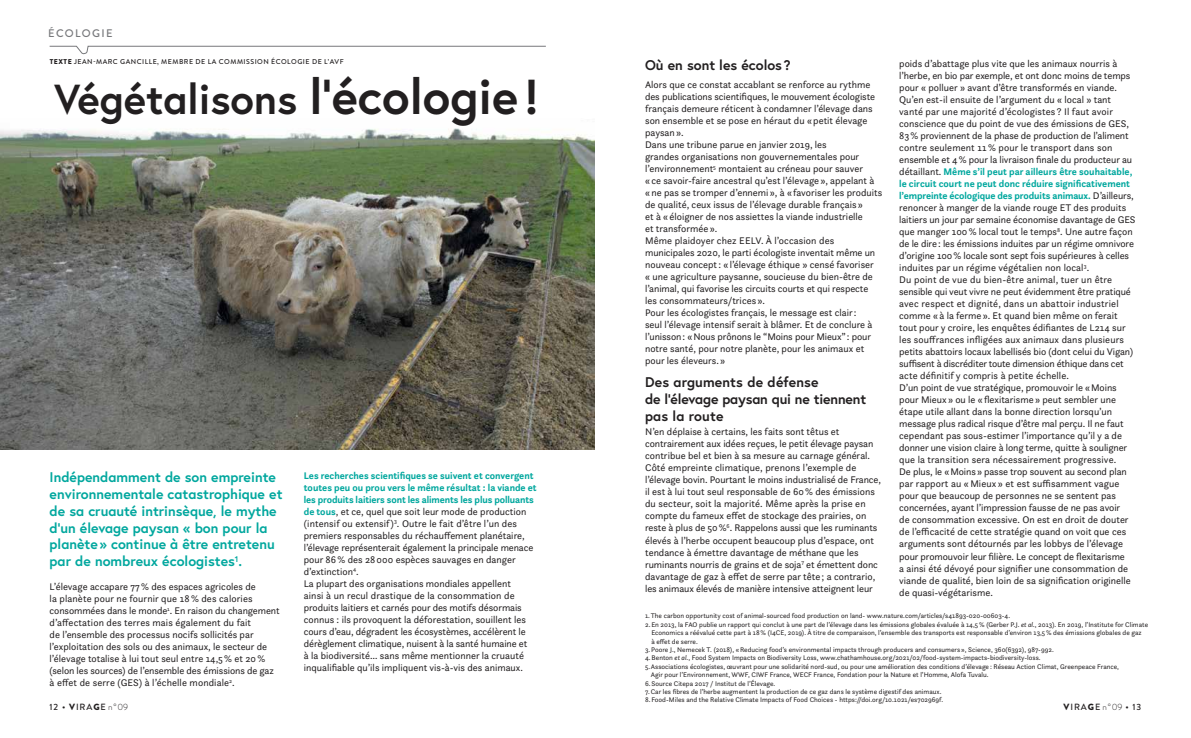
<style>
.page{position:relative;width:1191px;height:738px;background:#fff}
.page>*{position:absolute;margin:0;border:0;box-sizing:border-box;transform-origin:0 0}
.t1{font:700 41.8px "Europa";color:#221f20}
.t2{font:700 14px/16.8px "Europa";color:#00a79e}
.t3{font:700 14px/16.8px "Europa";color:#221f20}
.t4{font:500 11px "Brandon Grotesque";letter-spacing:.12em;color:#77787b}
.t5{font:10px/12px "Questa Sans";color:#221f20}
.t6{font:500 9px "Brandon Grotesque";letter-spacing:.1em;color:#221f20}
.t7{font:7px/8.4px "Questa Sans";color:#221f20}
.t8{font:500 7px "Brandon Grotesque";letter-spacing:.07em;color:#221f20}
.s1{font-size:49px}
.s2{font-weight:900}
.s3{font-weight:700;color:#00a79e}
.s4{font-style:italic}
.s5{font-weight:300}
</style>
<div class="page">
<img style="left:0;top:128px;width:594px;height:321px">
<svg style="left:49px;top:45px;width:497px;height:10px"></svg>
<p class="t4" style="left:48px;top:26px;width:66px">ÉCOLOGIE</p>
<h1 class="t1" style="left:54px;top:71px;width:487px">Végétalisons <span class="s1">l’écologie!</span></h1>
<p class="t8" style="left:50px;top:56px;width:295px"><span class="s2">TEXTE</span> JEAN-MARC GANCILLE, MEMBRE DE LA COMMISSION ÉCOLOGIE DE L’AVF</p>
<p class="t5" style="left:899px;top:57px;width:238px">poids d’abattage plus vite que les animaux nourris à l’herbe, en bio par exemple, et ont donc moins de temps pour « polluer » avant d’être transformés en viande.<br>Qu’en est-il ensuite de l’argument du « local » tant vanté par une majorité d’écologistes ? Il faut avoir conscience que du point de vue des émissions de GES, 83% proviennent de la phase de production de l’aliment contre seulement 11% pour le transport dans son ensemble et 4% pour la livraison finale du producteur au détaillant. <span class="s3">Même s’il peut par ailleurs être souhaitable, le circuit court ne peut donc réduire significativement l’empreinte écologique des produits animaux.</span> D’ailleurs, renoncer à manger de la viande rouge ET des produits laitiers un jour par semaine économise davantage de GES que manger 100% local tout le temps<sup>8</sup>. Une autre façon de le dire: les émissions induites par un régime omnivore d’origine 100% locale sont sept fois supérieures à celles induites par un régime végétalien non local<sup>3</sup>.<br>Du point de vue du bien-être animal, tuer un être sensible qui veut vivre ne peut évidemment être pratiqué avec respect et dignité, dans un abattoir industriel comme « à la ferme ». Et quand bien même on ferait tout pour y croire, les enquêtes édifiantes de L214 sur les souffrances infligées aux animaux dans plusieurs petits abattoirs locaux labellisés bio (dont celui du Vigan) suffisent à discréditer toute dimension éthique dans cet acte définitif y compris à petite échelle.<br>D’un point de vue stratégique, promouvoir le «Moins pour Mieux » ou le «flexitarisme » peut sembler une étape utile allant dans la bonne direction lorsqu’un message plus radical risque d’être mal perçu. Il ne faut cependant pas sous-estimer l’importance qu’il y a de donner une vision claire à long terme, quitte à souligner que la transition sera nécessairement progressive.<br>De plus, le «Moins» passe trop souvent au second plan par rapport au « Mieux » et est suffisamment vague pour que beaucoup de personnes ne se sentent pas concernées, ayant l’impression fausse de ne pas avoir<br>de consommation excessive. On est en droit de douter de l’efficacité de cette stratégie quand on voit que ces arguments sont détournés par les lobbys de l’élevage pour promouvoir leur filière. Le concept de flexitarisme<br>a ainsi été dévoyé pour signifier une consommation de viande de qualité, bien loin de sa signification originelle de quasi-végétarisme.</p>
<h2 class="t3" style="left:645px;top:57px;width:147px">Où en sont les écolos ?</h2>
<p class="t5" style="left:645px;top:78px;width:239px">Alors que ce constat accablant se renforce au rythme des publications scientifiques, le mouvement écologiste français demeure réticent à condamner l’élevage dans son ensemble et se pose en héraut du «petit élevage paysan».<br>Dans une tribune parue en janvier 2019, les<br>grandes organisations non gouvernementales pour l’environnement<sup>5</sup> montaient au créneau pour sauver<br>« ce savoir-faire ancestral qu’est l’élevage », appelant à «ne pas se tromper d’ennemi », à «favoriser les produits de qualité, ceux issus de l’élevage durable français »<br>et à « éloigner de nos assiettes la viande industrielle<br>et transformée ».<br>Même plaidoyer chez EELV. À l’occasion des municipales 2020, le parti écologiste inventait même un nouveau concept: « l’élevage éthique » censé favoriser<br>« une agriculture paysanne, soucieuse du bien-être de l’animal, qui favorise les circuits courts et qui respecte les consommateurs/trices ».<br>Pour les écologistes français, le message est clair:<br>seul l’élevage intensif serait à blâmer. Et de conclure à l’unisson: «Nous prônons le “Moins pour Mieux”: pour notre santé, pour notre planète, pour les animaux et pour les éleveurs. »</p>
<h2 class="t3" style="left:645px;top:373px;width:223px">Des arguments de défense<br>de l’élevage paysan qui ne tiennent pas la route</h2>
<p class="t5" style="left:645px;top:425px;width:237px">N’en déplaise à certains, les faits sont têtus et contrairement aux idées reçues, le petit élevage paysan contribue bel et bien à sa mesure au carnage général.<br>Côté empreinte climatique, prenons l’exemple de l’élevage bovin. Pourtant le moins industrialisé de France, il est à lui tout seul responsable de 60% des émissions du secteur, soit la majorité. Même après la prise en compte du fameux effet de stockage des prairies, on reste à plus de 50%<sup>6</sup>. Rappelons aussi que les ruminants élevés à l’herbe occupent beaucoup plus d’espace, ont tendance à émettre davantage de méthane que les ruminants nourris de grains et de soja<sup>7</sup> et émettent donc davantage de gaz à effet de serre par tête ; a contrario, les animaux élevés de manière intensive atteignent leur</p>
<h2 class="t2" style="left:50px;top:468px;width:234px">Indépendamment de son empreinte environnementale catastrophique et de sa cruauté intrinsèque, le mythe d’un élevage paysan « bon pour la planète» continue à être entretenu par de nombreux écologistes<sup>1</sup>.</h2>
<p class="t5" style="left:50px;top:580px;width:231px">L’élevage accapare 77% des espaces agricoles de<br>la planète pour ne fournir que 18% des calories consommées dans le monde<sup>1</sup>. En raison du changement d’affectation des terres mais également du fait<br>de l’ensemble des processus nocifs sollicités par l’exploitation des sols ou des animaux, le secteur de l’élevage totalise à lui tout seul entre 14,5% et 20% (selon les sources) de l’ensemble des émissions de gaz à effet de serre (GES) à l’échelle mondiale<sup>2</sup>.</p>
<p class="t5" style="left:304px;top:468px;width:234px"><span class="s3">Les recherches scientifiques se suivent et convergent toutes peu ou prou vers le même résultat : la viande et les produits laitiers sont les aliments les plus polluants de tous</span>, et ce, quel que soit leur mode de production (intensif ou extensif)<sup>3</sup>. Outre le fait d’être l’un des premiers responsables du réchauffement planétaire, l’élevage représenterait également la principale menace pour 86% des 28000 espèces sauvages en danger d’extinction<sup>4</sup>.<br>La plupart des organisations mondiales appellent<br>ainsi à un recul drastique de la consommation de produits laitiers et carnés pour des motifs désormais connus : ils provoquent la déforestation, souillent les cours d’eau, dégradent les écosystèmes, accélèrent le dérèglement climatique, nuisent à la santé humaine et<br>à la biodiversité… sans même mentionner la cruauté inqualifiable qu’ils impliquent vis-à-vis des animaux.</p>
<p class="t7" style="left:645px;top:611px;width:366px">1. The carbon opportunity cost of animal-sourced food production on land- www.nature.com/articles/s41893-020-00603-4.</p>
<p class="t7" style="left:651px;top:619px;width:498px;text-indent:-6px">2. En 2013, la FAO publie un rapport qui conclut à une part de l’élevage dans les émissions globales évaluée à 14,5% (Gerber P.J. <span class="s4">et al.</span>, 2013). En 2019, l’Institute for Climate<br>Economics a réévalué cette part à 18% (I4CE, 2019). À titre de comparaison, l’ensemble des transports est responsable d’environ 13,5% des émissions globales de gaz<br>à effet de serre.</p>
<p class="t7" style="left:645px;top:644px;width:410px">3. Poore J., Nemecek T. (2018), «Reducing food’s environmental impacts through producers and consumers », Science, 360(6392), 987-992.</p>
<p class="t7" style="left:645px;top:653px;width:397px">4. Benton <span class="s4">et al</span>., Food System Impacts on Biodiversity Loss, www.chathamhouse.org/2021/02/food-system-impacts-biodiversity-loss.</p>
<p class="t7" style="left:651px;top:661px;width:469px;text-indent:-6px">5. Associations écologistes, œuvrant pour une solidarité nord-sud, ou pour une amélioration des conditions d’élevage : Réseau Action Climat, Greenpeace France,<br>Agir pour l’Environnement, WWF, CIWF France, WECF France, Fondation pour la Nature et l’Homme, Alofa Tuvalu.</p>
<p class="t7" style="left:645px;top:678px;width:132px">6. Source Citepa 2017 / Institut de l’Élevage.</p>
<p class="t7" style="left:645px;top:686px;width:298px">7. Car les fibres de l’herbe augmentent la production de ce gaz dans le système digestif des animaux.</p>
<p class="t7" style="left:645px;top:695px;width:299px">8. Food-Miles and the Relative Climate Impacts of Food Choices - https://doi.org/10.1021/es702969f.</p>
<p class="t6" style="left:50px;top:699px;width:80px">12 • <span class="s2">V</span>IRA<span class="s2">G</span>E <span class="s5">n°09</span></p>
<p class="t6" style="left:1063px;top:699px;width:79px"><span class="s2">V</span>IRA<span class="s2">G</span>E <span class="s5">n°09</span> • 13</p>
</div>
